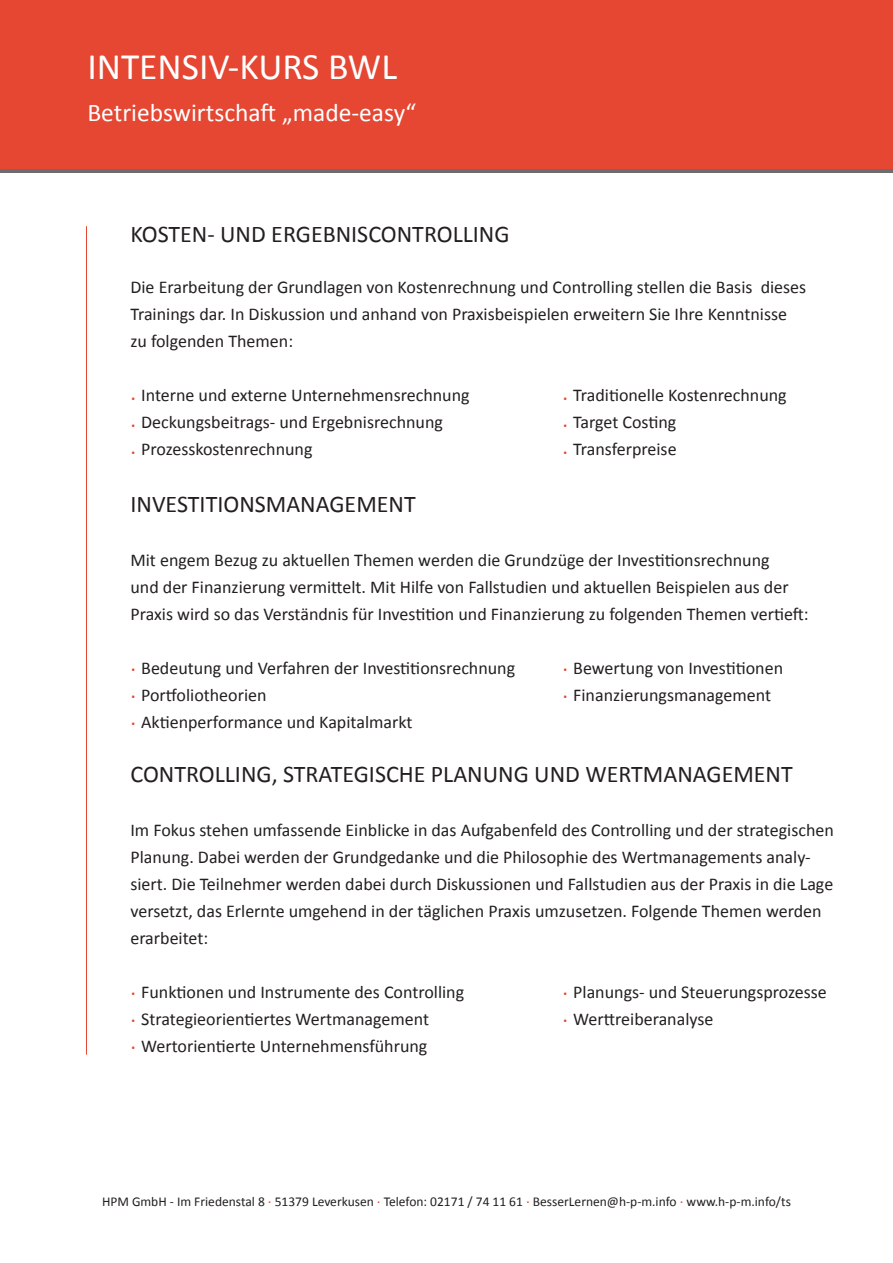
<style>
.page{position:relative;width:893px;height:1263px;background:#fff}
.page>*{position:absolute;margin:0;border:0;box-sizing:border-box;transform-origin:0 0}
.t1{font:37.5px "Calibri";color:#fff}
.t2{font:25.5px "Calibri";color:#fff}
.t3{font:24px "Calibri";color:#231f20}
.t4{font:18px/27px "Calibri";color:#231f20}
.t5{font:13.5px "Calibri";color:#231f20}
.s1{font-size:22.5px;color:#e54733}
</style>
<div class="page">
<div style="left:0;top:0;width:893px;height:171px;background:#e54733"></div>
<hr style="left:0;top:170px;width:893px;height:2px;background:#6c6d70">
<hr style="left:86px;top:226px;width:1px;height:828px;background:#e54733">
<h1 class="t1" style="left:87px;top:43px;width:311px">INTENSIV-KURS BWL</h1>
<h2 class="t2" style="left:87px;top:96px;width:330px">Betriebswirtschaft „made-easy“</h2>
<h3 class="t3" style="left:130px;top:219px;width:381px">KOSTEN- UND ERGEBNISCONTROLLING</h3>
<p class="t4" style="left:130px;top:274px;width:677px">Die Erarbeitung der Grundlagen von Kostenrechnung und Controlling stellen die Basis dieses<br>Trainings dar. In Diskussion und anhand von Praxisbeispielen erweitern Sie Ihre Kenntnisse zu folgenden Themen:</p>
<p class="t4" style="left:130px;top:382px;width:341px"><span class="s1">.</span> Interne und externe Unternehmensrechnung</p>
<p class="t4" style="left:562px;top:382px;width:226px"><span class="s1">.</span> Traditionelle Kostenrechnung</p>
<p class="t4" style="left:130px;top:409px;width:314px"><span class="s1">.</span> Deckungsbeitrags- und Ergebnisrechnung</p>
<p class="t4" style="left:562px;top:409px;width:115px"><span class="s1">.</span> Target Costing</p>
<p class="t4" style="left:130px;top:436px;width:184px"><span class="s1">.</span> Prozesskostenrechnung</p>
<p class="t4" style="left:562px;top:436px;width:116px"><span class="s1">.</span> Transferpreise</p>
<h3 class="t3" style="left:130px;top:489px;width:287px">INVESTITIONSMANAGEMENT</h3>
<p class="t4" style="left:130px;top:547px;width:680px">Mit engem Bezug zu aktuellen Themen werden die Grundzüge der Investitionsrechnung<br>und der Finanzierung vermittelt. Mit Hilfe von Fallstudien und aktuellen Beispielen aus der<br>Praxis wird so das Verständnis für Investition und Finanzierung zu folgenden Themen vertieft:</p>
<p class="t4" style="left:130px;top:655px;width:386px"><sup>.</sup> Bedeutung und Verfahren der Investitionsrechnung</p>
<p class="t4" style="left:562px;top:655px;width:222px"><sup>.</sup> Bewertung von Investitionen</p>
<p class="t4" style="left:130px;top:682px;width:138px"><sup>.</sup> Portfoliotheorien</p>
<p class="t4" style="left:562px;top:682px;width:210px"><sup>.</sup> Finanzierungsmanagement</p>
<p class="t4" style="left:130px;top:709px;width:284px"><sup>.</sup> Aktienperformance und Kapitalmarkt</p>
<h3 class="t3" style="left:130px;top:759px;width:664px">CONTROLLING, STRATEGISCHE PLANUNG UND WERTMANAGEMENT</h3>
<p class="t4" style="left:130px;top:817px;width:705px">Im Fokus stehen umfassende Einblicke in das Aufgabenfeld des Controlling und der strategischen Planung. Dabei werden der Grundgedanke und die Philosophie des Wertmanagements analy&shy;siert. Die Teilnehmer werden dabei durch Diskussionen und Fallstudien aus der Praxis in die Lage versetzt, das Erlernte umgehend in der täglichen Praxis umzusetzen. Folgende Themen werden erarbeitet:</p>
<p class="t4" style="left:130px;top:979px;width:335px"><sup>.</sup> Funktionen und Instrumente des Controlling</p>
<p class="t4" style="left:562px;top:979px;width:266px"><sup>.</sup> Planungs- und Steuerungsprozesse</p>
<p class="t4" style="left:130px;top:1006px;width:300px"><sup>.</sup> Strategieorientiertes Wertmanagement</p>
<p class="t4" style="left:562px;top:1006px;width:153px"><sup>.</sup> Werttreiberanalyse</p>
<p class="t4" style="left:130px;top:1033px;width:298px"><sup>.</sup> Wertorientierte Unternehmensführung</p>
<p class="t5" style="left:102px;top:1192px;width:690px">HPM GmbH - Im Friedenstal 8 <sup>.</sup> 51379 Leverkusen <sup>.</sup> Telefon: 02171 / 74 11 61 <sup>.</sup> BesserLernen@h-p-m.info <sup>.</sup> www.h-p-m.info/ts</p>
</div>
